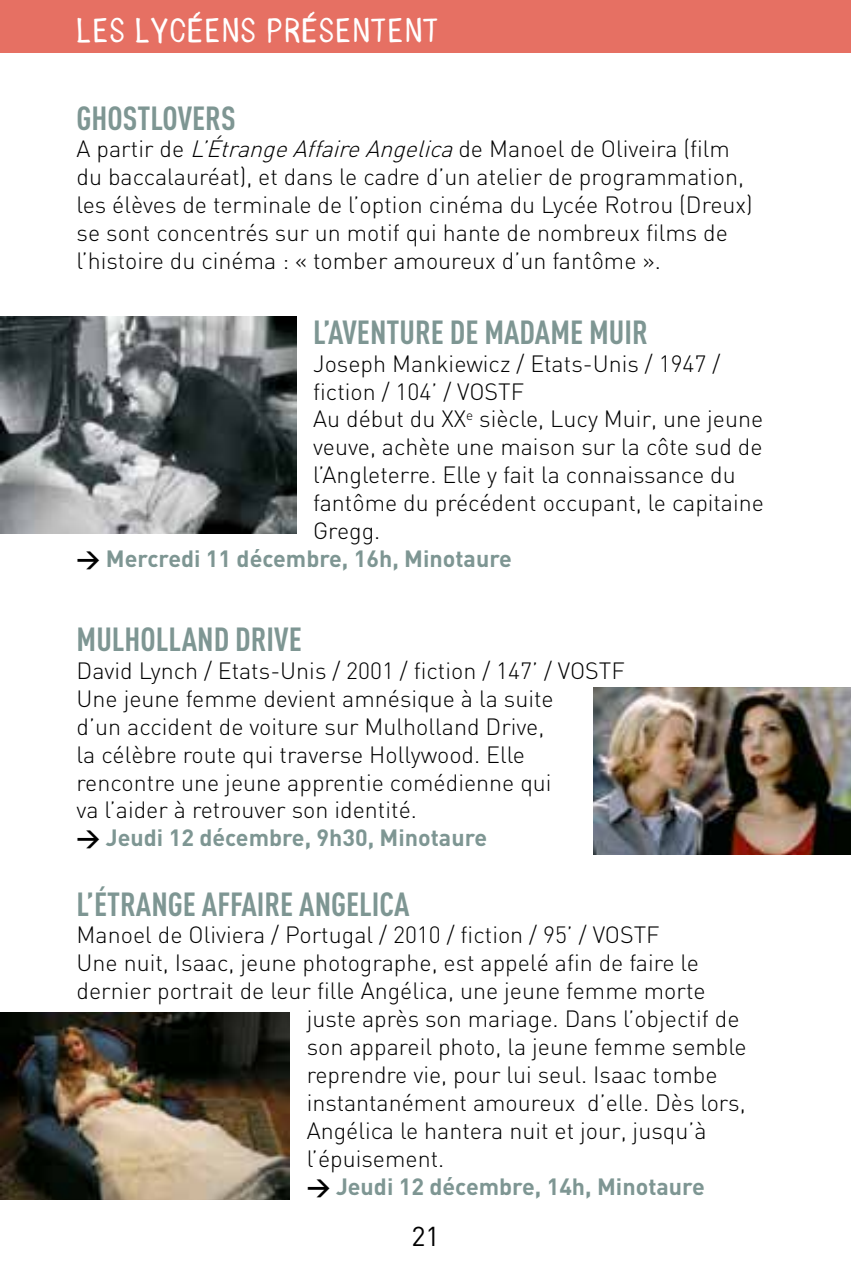
<style>
.page{position:relative;width:851px;height:1276px;background:#fff}
.page>*{position:absolute;margin:0;border:0;box-sizing:border-box;transform-origin:0 0}
.t1{font:700 33px "DIN Cond";color:#7e9693}
.t2{font:33px "Vendome Font 2013";letter-spacing:-.025em;color:#fff}
.t3{font:27px "DIN";color:#000}
.t4{font:300 23.4px/27.9px "DIN";color:#000}
.t5{font:700 23.4px "DIN";color:#7e9693}
.s1{font-style:italic}
.s2{color:#000}
.s3{font-weight:700}
.s4{font-weight:700;color:#7e9693}
</style>
<div class="page">
<div style="left:0;top:0;width:850px;height:52px;background:#e67063"></div>
<img style="left:0;top:316px;width:296px;height:217px">
<img style="left:594px;top:687px;width:256px;height:167px">
<img style="left:0;top:1012px;width:289px;height:187px">
<h1 class="t2" style="left:77px;top:11px;width:365px">LES LYCÉENS PRÉSENTENT</h1>
<h1 class="t1" style="left:77px;top:98px;width:160px">GHOSTLOVERS</h1>
<p class="t4" style="left:77px;top:135px;width:677px">A partir de <span class="s1">L’ÉtrangeAffaireAngelica</span>de Manoel de Oliveira (film du baccalauréat), et dans le cadre d’un atelier de programmation, les élèves de terminale de l’option cinéma du Lycée Rotrou (Dreux) se sont concentrés sur un motif qui hante de nombreux films de l’histoire du cinéma : « tomber amoureux d’un fantôme ».</p>
<h1 class="t1" style="left:313px;top:312px;width:73px">L’AV ENTUR</h1>
<h1 class="t1" style="left:431px;top:312px;width:191px">E DE MADAME MUIR</h1>
<p class="t4" style="left:313px;top:349px;width:408px">Joseph Mankiewicz / Etats-Unis / 1947 /</p>
<p class="t4" style="left:313px;top:377px;width:212px">fiction / 104’ / VOSTF</p>
<p class="t4" style="left:313px;top:405px;width:451px">Au début du XX<sup>e</sup> siècle, Lucy Muir, une jeune</p>
<p class="t4" style="left:313px;top:433px;width:451px">veuve, achète une maison sur la côte sud de</p>
<p class="t4" style="left:313px;top:461px;width:424px">l’Angleterre. Elle y fait la connaissance du</p>
<p class="t4" style="left:313px;top:488px;width:452px">fantôme du précédent occupant, le capitaine</p>
<p class="t4" style="left:313px;top:516px;width:69px">Gregg.</p>
<p class="t5" style="left:77px;top:543px;width:437px"><span class="s2">&gt;</span> Mercredi 11 décembre, 16h, Minotaure</p>
<h1 class="t1" style="left:77px;top:619px;width:36px">MULHOLLAND</h1>
<h1 class="t1" style="left:235px;top:619px;width:68px">DRIV E</h1>
<p class="t4" style="left:77px;top:656px;width:549px">David Lynch / Etats-Unis / 2001 / fiction / 147’ / VOSTF Une jeune femme devient amnésique à la suite<br>d’un accident de voiture sur Mulholland Drive,<br>la célèbre route qui traverse Hollywood. Elle rencontre une jeune apprentie comédienne qui<br>va l’aider à retrouver son identité.<br><span class="s3">&gt;</span> <span class="s4">Jeudi 12 décembre, 9h30, Minotaure</span></p>
<h1 class="t1" style="left:77px;top:883px;width:47px">L’ÉTRANG</h1>
<h1 class="t1" style="left:183px;top:883px;width:190px">E AFFAIRE ANGELICA</h1>
<p class="t4" style="left:77px;top:921px;width:584px">Manoel de Oliviera / Portugal / 2010 / fiction / 95’ / VOSTF</p>
<p class="t4" style="left:77px;top:948px;width:623px">Une nuit, Isaac, jeune photographe, est appelé afin de faire le</p>
<p class="t4" style="left:77px;top:976px;width:630px">dernier portrait de leur fille Angélica, une jeune femme morte</p>
<p class="t4" style="left:307px;top:1004px;width:434px">juste après son mariage. Dans l’objectif de</p>
<p class="t4" style="left:307px;top:1032px;width:441px">son appareil photo, la jeune femme semble</p>
<p class="t4" style="left:307px;top:1060px;width:412px">reprendre vie, pour lui seul. Isaac tombe</p>
<p class="t4" style="left:307px;top:1088px;width:440px">instantanément amoureux d’elle. Dès lors,</p>
<p class="t4" style="left:307px;top:1116px;width:401px">Angélica le hantera nuit et jour, jusqu’à</p>
<p class="t4" style="left:307px;top:1144px;width:139px">l’épuisement.</p>
<p class="t5" style="left:307px;top:1171px;width:399px"><span class="s2">&gt;</span> Jeudi 12 décembre, 14h, Minotaure</p>
<p class="t3" style="left:411px;top:1219px;width:30px">21</p>
</div>
